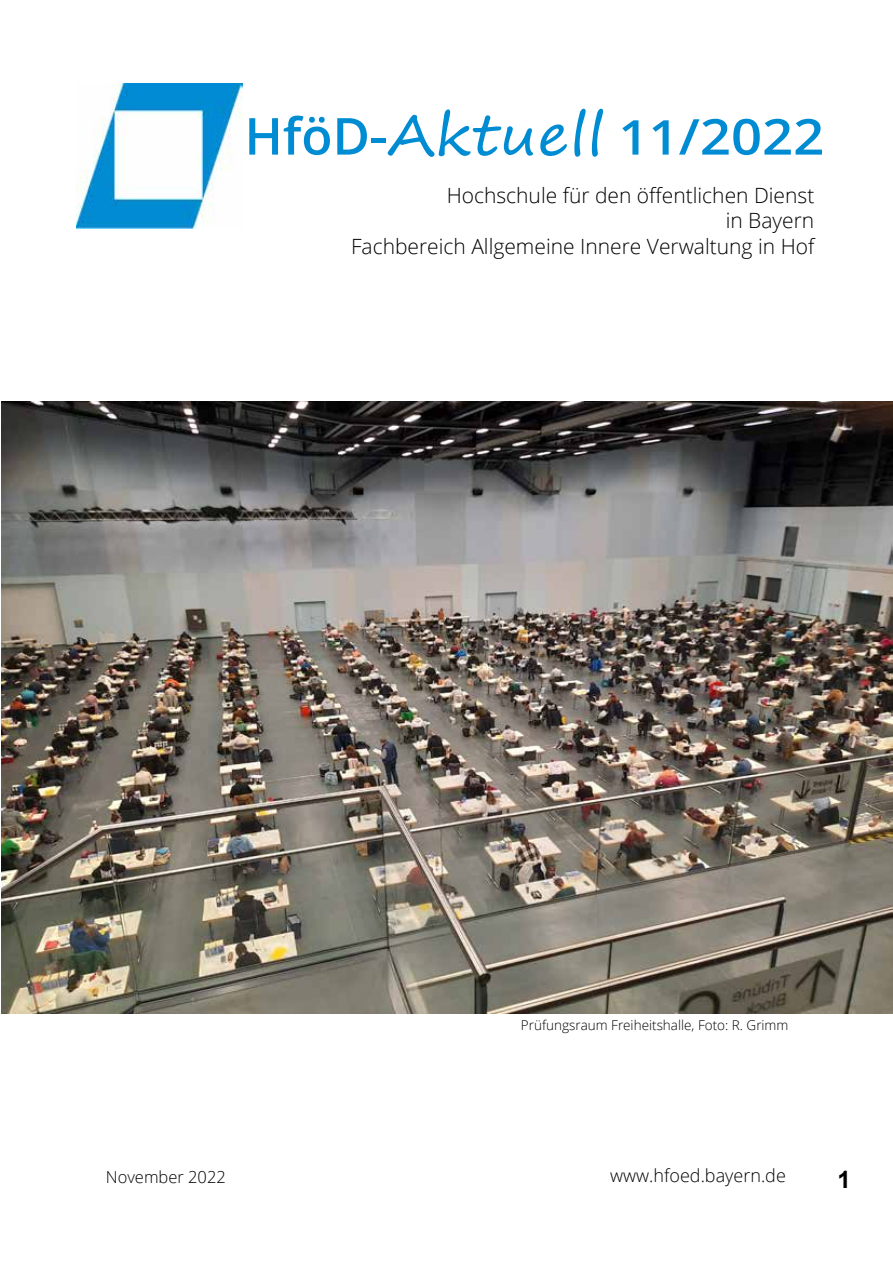
<style>
.page{position:relative;width:893px;height:1263px;background:#fff}
.page>*{position:absolute;margin:0;border:0;box-sizing:border-box;transform-origin:0 0}
.t1{font:55.5px "Segoe Print";color:#008cd2;scale:1.1 1}
.t2{font:700 24px "Arial";color:#000}
.t3{font:300 21px/25.2px "Open Sans";color:#000;text-align:right}
.t4{font:300 18px "Open Sans";color:#000}
.t5{font:300 16.5px "Open Sans";color:#000}
.t6{font:300 13.5px "Open Sans";color:#000}
.s1{font-family:"Open Sans";font-weight:600;font-size:51px}
.s2{font-family:"Open Sans";font-weight:600;font-size:48px}
.s3{font-family:"Open Sans";font-weight:600;font-size:49.5px}
</style>
<div class="page">
<img style="left:77px;top:84px;width:166px;height:144px">
<img style="left:1px;top:402px;width:892px;height:611px">
<h1 class="t1" style="left:244px;top:85px;width:529px"><span class="s1">HföD-</span>Aktuell <span class="s2">11</span><span class="s3">/2022</span></h1>
<p class="t3" style="left:351px;top:182px;width:465px">Hochschule für den öffentlichen Dienst<br>in Bayern<br>Fachbereich Allgemeine Innere Verwaltung in Hof</p>
<p class="t6" style="left:521px;top:1016px;width:269px">Prüfungsraum Freiheitshalle, Foto: R. Grimm</p>
<p class="t5" style="left:106px;top:1165px;width:122px">November 2022</p>
<p class="t4" style="left:610px;top:1163px;width:177px">www.hfoed.bayern.de</p>
<p class="t2" style="left:837px;top:1163px;width:15px">1</p>
</div>
